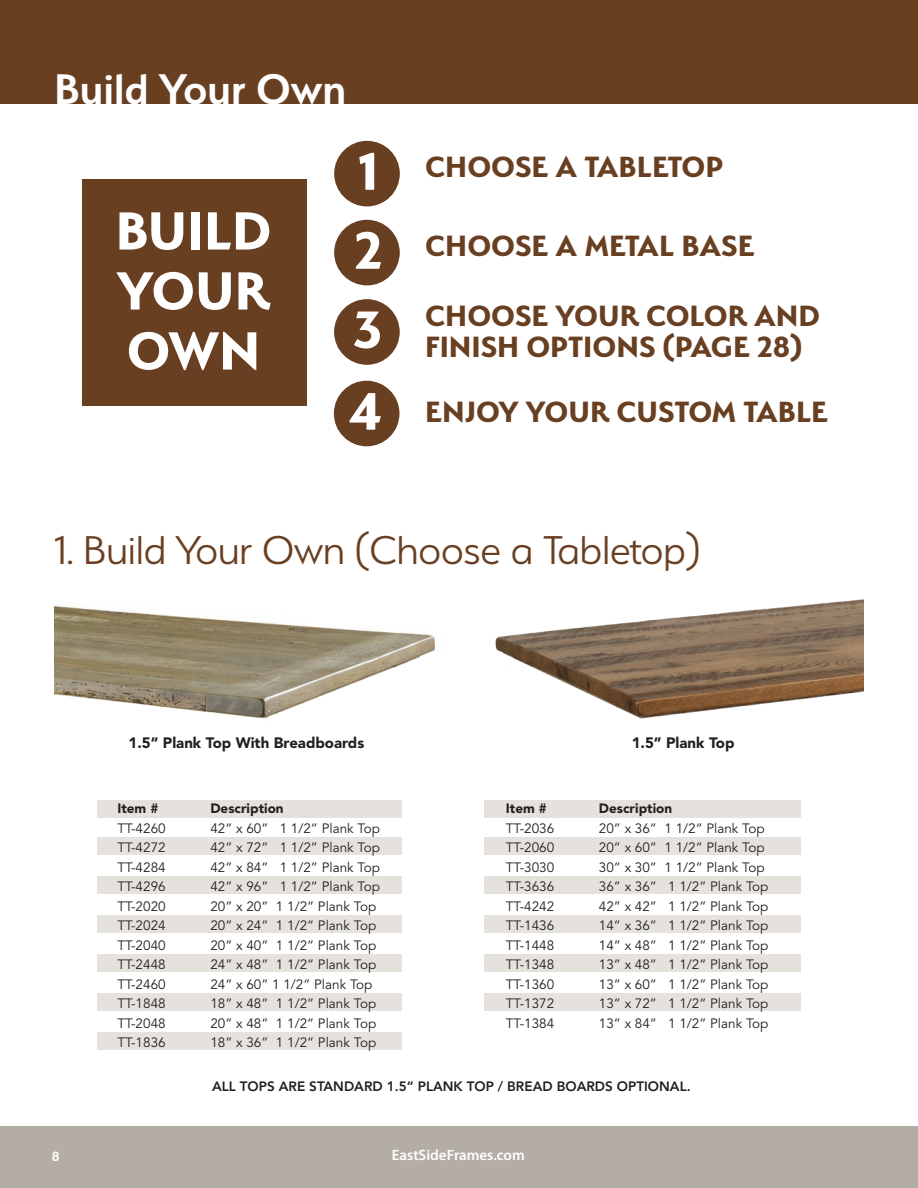
<style>
.page{position:relative;width:918px;height:1188px;background:#fff}
.page>*{position:absolute;margin:0;border:0;box-sizing:border-box;transform-origin:0 0}
.Section_Header{font:700 60px/60px "Serenity";color:#fff;text-align:justify}
.Section_Header-2{font:700 59.1px "Serenity";color:#fff}
.Section_Header-3{font:600 48px "Serenity";color:#fff}
.Section_Header-4{font:300 45px "Serenity";color:#693f22}
.Section_Header-5{font:700 32.85px/30.6px "Serenity";color:#693f22}
.Item_Sku{font:900 15px "Avenir";color:#231f20}
.t1{font:600 15px "Myriad Pro";color:#fff}
.t2{font:600 15px "Serenity";color:#fff}
.t3{font:13.5px "Avenir";color:#231f20}
.t4{font:800 13.5px "Avenir";color:#231f20}
.t5{font:900 13.5px "Avenir";color:#231f20}
</style>
<div class="page">
<div style="left:0;top:1127px;width:918px;height:61px;background:#b4ada5"></div>
<div style="left:0;top:0;width:918px;height:104px;background:#693f22"></div>
<img style="left:54px;top:606px;width:382px;height:113px">
<img style="left:495px;top:599px;width:369px;height:120px">
<div style="left:334px;top:141px;width:66px;height:65px;background:#693f22;border-radius:50%"></div>
<div style="left:334px;top:220px;width:66px;height:65px;background:#693f22;border-radius:50%"></div>
<div style="left:334px;top:299px;width:66px;height:66px;background:#693f22;border-radius:50%"></div>
<div style="left:334px;top:381px;width:65px;height:65px;background:#693f22;border-radius:50%"></div>
<div style="left:97px;top:800px;width:305px;height:18px;background:#e5e2de"></div>
<div style="left:484px;top:800px;width:317px;height:18px;background:#e5e2de"></div>
<div style="left:97px;top:837px;width:305px;height:18px;background:#e5e2de"></div>
<div style="left:484px;top:837px;width:317px;height:18px;background:#e5e2de"></div>
<div style="left:97px;top:876px;width:305px;height:18px;background:#e5e2de"></div>
<div style="left:484px;top:876px;width:317px;height:18px;background:#e5e2de"></div>
<div style="left:97px;top:915px;width:305px;height:18px;background:#e5e2de"></div>
<div style="left:484px;top:915px;width:317px;height:18px;background:#e5e2de"></div>
<div style="left:97px;top:954px;width:305px;height:18px;background:#e5e2de"></div>
<div style="left:484px;top:954px;width:317px;height:18px;background:#e5e2de"></div>
<div style="left:97px;top:993px;width:305px;height:18px;background:#e5e2de"></div>
<div style="left:484px;top:993px;width:317px;height:18px;background:#e5e2de"></div>
<div style="left:97px;top:1032px;width:305px;height:18px;background:#e5e2de"></div>
<div style="left:82px;top:179px;width:225px;height:227px;background:#693f22"></div>
<p class="Section_Header-3" style="left:54px;top:63px;width:294px">Build Your Own</p>
<p class="Section_Header" style="left:116px;top:200px;width:157px">BUILD YOUR OWN</p>
<p class="Section_Header-2" style="left:358px;top:138px;width:21px">1</p>
<p class="Section_Header-2" style="left:354px;top:217px;width:30px">2</p>
<p class="Section_Header-2" style="left:353px;top:297px;width:30px">3</p>
<p class="Section_Header-2" style="left:349px;top:378px;width:34px">4</p>
<p class="Section_Header-5" style="left:425px;top:151px;width:300px">CHOOSE A TABLETOP</p>
<p class="Section_Header-5" style="left:425px;top:230px;width:331px">CHOOSE A METAL BASE</p>
<p class="Section_Header-5" style="left:425px;top:300px;width:396px">CHOOSE YOUR COLOR AND<br>FINISH OPTIONS (PAGE 28)</p>
<p class="Section_Header-5" style="left:425px;top:396px;width:404px">ENJOY YOUR CUSTOM TABLE</p>
<p class="Section_Header-4" style="left:54px;top:527px;width:648px">1. Build Your Own (Choose a Tabletop)</p>
<p class="Item_Sku" style="left:129px;top:734px;width:237px">1.5” Plank Top With Breadboards</p>
<p class="Item_Sku" style="left:632px;top:734px;width:104px">1.5” Plank Top</p>
<p class="t5" style="left:117px;top:801px;width:42px">Item #</p>
<p class="t5" style="left:210px;top:801px;width:75px">Description</p>
<p class="t3" style="left:117px;top:820px;width:50px">TT-4260</p>
<p class="t3" style="left:210px;top:820px;width:171px">42” x 60” 1 1/2” Plank Top</p>
<p class="t3" style="left:117px;top:840px;width:50px">TT-4272</p>
<p class="t3" style="left:210px;top:840px;width:171px">42” x 72” 1 1/2” Plank Top</p>
<p class="t3" style="left:117px;top:859px;width:50px">TT-4284</p>
<p class="t3" style="left:210px;top:859px;width:171px">42” x 84” 1 1/2” Plank Top</p>
<p class="t3" style="left:117px;top:879px;width:50px">TT-4296</p>
<p class="t3" style="left:210px;top:879px;width:171px">42” x 96” 1 1/2” Plank Top</p>
<p class="t3" style="left:117px;top:898px;width:50px">TT-2020</p>
<p class="t3" style="left:210px;top:898px;width:167px">20” x 20” 1 1/2” Plank Top</p>
<p class="t3" style="left:117px;top:918px;width:50px">TT-2024</p>
<p class="t3" style="left:210px;top:918px;width:167px">20” x 24” 1 1/2” Plank Top</p>
<p class="t3" style="left:117px;top:937px;width:50px">TT-2040</p>
<p class="t3" style="left:210px;top:937px;width:167px">20” x 40” 1 1/2” Plank Top</p>
<p class="t3" style="left:117px;top:957px;width:50px">TT-2448</p>
<p class="t3" style="left:210px;top:957px;width:167px">24” x 48” 1 1/2” Plank Top</p>
<p class="t3" style="left:117px;top:976px;width:50px">TT-2460</p>
<p class="t3" style="left:210px;top:976px;width:164px">24” x 60” 1 1/2” Plank Top</p>
<p class="t3" style="left:117px;top:996px;width:50px">TT-1848</p>
<p class="t3" style="left:210px;top:996px;width:167px">18” x 48” 1 1/2” Plank Top</p>
<p class="t3" style="left:117px;top:1015px;width:50px">TT-2048</p>
<p class="t3" style="left:210px;top:1015px;width:167px">20” x 48” 1 1/2” Plank Top</p>
<p class="t3" style="left:117px;top:1035px;width:50px">TT-1836</p>
<p class="t3" style="left:210px;top:1035px;width:167px">18” x 36” 1 1/2” Plank Top</p>
<p class="t5" style="left:506px;top:801px;width:42px">Item #</p>
<p class="t5" style="left:599px;top:801px;width:75px">Description</p>
<p class="t3" style="left:506px;top:820px;width:50px">TT-2036</p>
<p class="t3" style="left:599px;top:820px;width:167px">20” x 36” 1 1/2” Plank Top</p>
<p class="t3" style="left:506px;top:840px;width:50px">TT-2060</p>
<p class="t3" style="left:599px;top:840px;width:167px">20” x 60” 1 1/2” Plank Top</p>
<p class="t3" style="left:506px;top:859px;width:50px">TT-3030</p>
<p class="t3" style="left:599px;top:859px;width:167px">30” x 30” 1 1/2” Plank Top</p>
<p class="t3" style="left:506px;top:879px;width:50px">TT-3636</p>
<p class="t3" style="left:599px;top:879px;width:171px">36” x 36” 1 1/2” Plank Top</p>
<p class="t3" style="left:506px;top:898px;width:50px">TT-4242</p>
<p class="t3" style="left:599px;top:898px;width:171px">42” x 42” 1 1/2” Plank Top</p>
<p class="t3" style="left:506px;top:918px;width:50px">TT-1436</p>
<p class="t3" style="left:599px;top:918px;width:171px">14” x 36” 1 1/2” Plank Top</p>
<p class="t3" style="left:506px;top:937px;width:50px">TT-1448</p>
<p class="t3" style="left:599px;top:937px;width:171px">14” x 48” 1 1/2” Plank Top</p>
<p class="t3" style="left:506px;top:957px;width:50px">TT-1348</p>
<p class="t3" style="left:599px;top:957px;width:171px">13” x 48” 1 1/2” Plank Top</p>
<p class="t3" style="left:506px;top:976px;width:50px">TT-1360</p>
<p class="t3" style="left:599px;top:976px;width:171px">13” x 60” 1 1/2” Plank Top</p>
<p class="t3" style="left:506px;top:996px;width:50px">TT-1372</p>
<p class="t3" style="left:599px;top:996px;width:171px">13” x 72” 1 1/2” Plank Top</p>
<p class="t3" style="left:506px;top:1015px;width:50px">TT-1384</p>
<p class="t3" style="left:599px;top:1015px;width:171px">13” x 84” 1 1/2” Plank Top</p>
<p class="t4" style="left:212px;top:1078px;width:480px">ALL TOPS ARE STANDARD 1.5” PLANK TOP / BREAD BOARDS OPTIONAL.</p>
<p class="t2" style="left:52px;top:1148px;width:9px">8</p>
<p class="t1" style="left:392px;top:1145px;width:134px">EastSideFrames.com</p>
</div>
